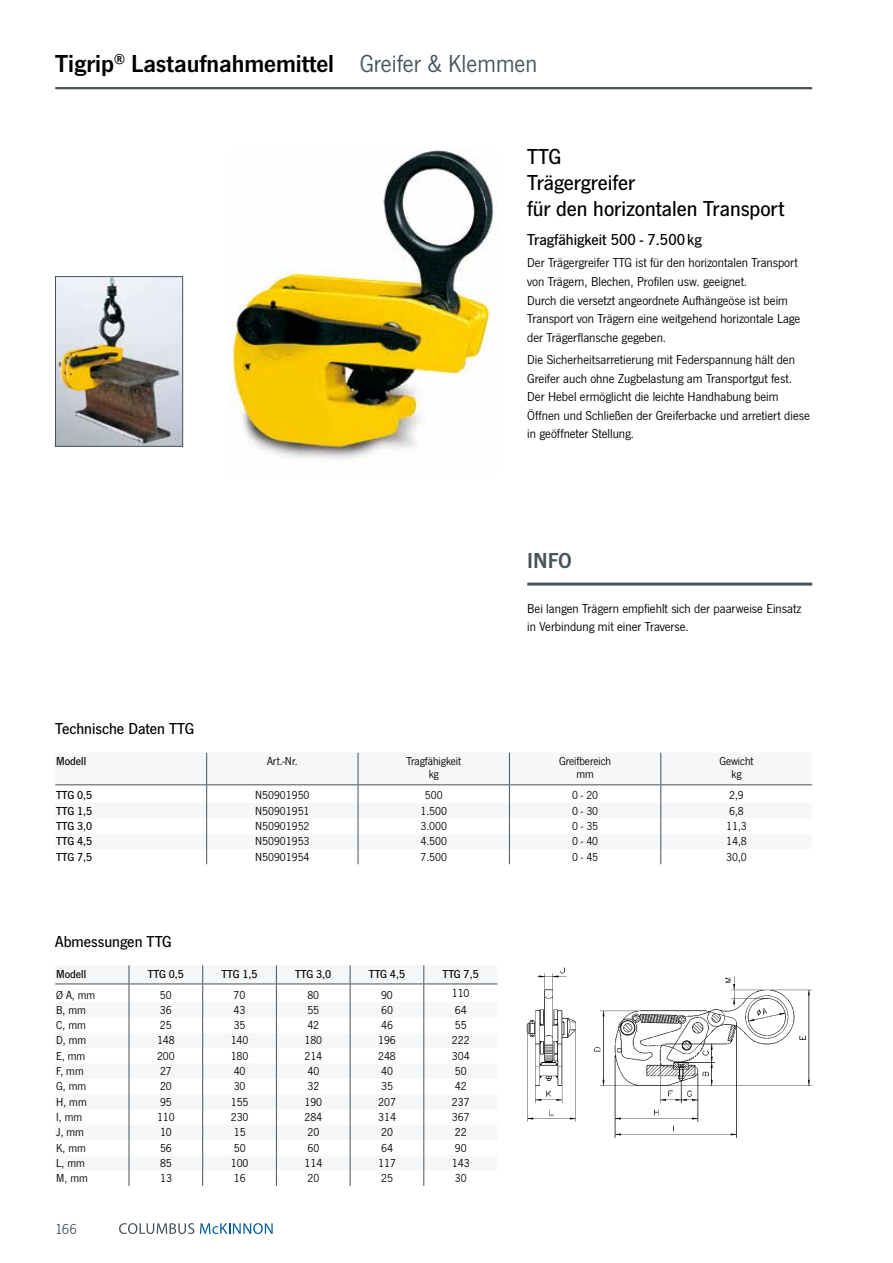
<style>
.page{position:relative;width:893px;height:1263px;background:#fff}
.page>*{position:absolute;margin:0;border:0;box-sizing:border-box;transform-origin:0 0}
.t1{font:25.5px "News Got Dem";color:#000}
.t2{font:500 22.5px/26.1px "News Got";color:#000}
.t3{font:22.5px "News Got Dem";color:#46535b}
.t4{font:500 16.5px "News Got";color:#000}
.t5{font:15px "News Got";color:#46535b}
.t6{font:13.5px/18.6px "News Got";color:#000}
.t7{font:12px/13.5px "News Got";color:#000;text-align:center}
.t8{font:500 12px "News Got";color:#000}
.s1{font-family:"News Got";color:#46535b}
</style>
<div class="page">
<img style="left:55px;top:276px;width:128px;height:171px">
<img style="left:230px;top:149px;width:264px;height:311px">
<hr style="left:55px;top:87px;width:757px;height:2px;background:#46535b">
<svg style="left:119px;top:1223px;width:75px;height:11px"></svg>
<svg style="left:200px;top:1223px;width:73px;height:11px"></svg>
<svg style="left:55px;top:753px;width:757px;height:111px"></svg>
<svg style="left:55px;top:965px;width:442px;height:221px"></svg>
<img style="left:526px;top:967px;width:287px;height:171px">
<hr style="left:527px;top:583px;width:285px;height:3px;background:#46535b">
<h1 class="t1" style="left:55px;top:49px;width:484px">Tigrip<sup>®</sup> Lastaufnahmemittel <span class="s1">Greifer &amp; Klemmen</span></h1>
<h2 class="t2" style="left:527px;top:144px;width:259px">TTG<br>Trägergreifer<br>für den horizontalen Transport</h2>
<p class="t4" style="left:527px;top:231px;width:176px">Tragfähigkeit 500 - 7.500kg</p>
<p class="t6" style="left:527px;top:254px;width:275px">Der Trägergreifer TTG ist für den horizontalen Transport von Trägern, Blechen, Profilen usw. geeignet.<br>Durch die versetzt angeordnete Aufhängeöse ist beim Transport von Trägern eine weitgehend horizontale Lage der Trägerflansche gegeben.</p>
<p class="t6" style="left:527px;top:350px;width:284px">Die Sicherheitsarretierung mit Federspannung hält den Greifer auch ohne Zugbelastung am Transportgut fest.<br>Der Hebel ermöglicht die leichte Handhabung beim Öffnen und Schließen der Greiferbacke und arretiert diese in geöffneter Stellung.</p>
<h2 class="t3" style="left:527px;top:547px;width:46px">INFO</h2>
<p class="t6" style="left:527px;top:599px;width:276px">Bei langen Trägern empfiehlt sich der paarweise Einsatz in Verbindung mit einer Traverse.</p>
<p class="t4" style="left:55px;top:719px;width:140px">Technische Daten TTG</p>
<p class="t8" style="left:56px;top:754px;width:32px">Modell</p>
<p class="t7" style="left:267px;top:754px;width:32px">Art.-Nr.</p>
<p class="t7" style="left:406px;top:754px;width:56px">Tragfähigkeit kg</p>
<p class="t7" style="left:559px;top:754px;width:54px">Greifbereich mm</p>
<p class="t7" style="left:719px;top:754px;width:36px">Gewicht kg</p>
<p class="t8" style="left:56px;top:789px;width:38px">TTG 0,5</p>
<p class="t7" style="left:255px;top:789px;width:56px">N50901950</p>
<p class="t7" style="left:425px;top:789px;width:19px">500</p>
<p class="t7" style="left:572px;top:789px;width:28px">0 - 20</p>
<p class="t7" style="left:729px;top:789px;width:16px">2,9</p>
<p class="t8" style="left:56px;top:804px;width:38px">TTG 1,5</p>
<p class="t7" style="left:255px;top:804px;width:56px">N50901951</p>
<p class="t7" style="left:420px;top:804px;width:28px">1.500</p>
<p class="t7" style="left:572px;top:804px;width:28px">0 - 30</p>
<p class="t7" style="left:729px;top:804px;width:16px">6,8</p>
<p class="t8" style="left:56px;top:819px;width:38px">TTG 3,0</p>
<p class="t7" style="left:255px;top:819px;width:56px">N50901952</p>
<p class="t7" style="left:420px;top:819px;width:28px">3.000</p>
<p class="t7" style="left:572px;top:819px;width:28px">0 - 35</p>
<p class="t7" style="left:726px;top:819px;width:22px">11,3</p>
<p class="t8" style="left:56px;top:835px;width:38px">TTG 4,5</p>
<p class="t7" style="left:255px;top:835px;width:56px">N50901953</p>
<p class="t7" style="left:420px;top:835px;width:28px">4.500</p>
<p class="t7" style="left:572px;top:835px;width:28px">0 - 40</p>
<p class="t7" style="left:726px;top:835px;width:22px">14,8</p>
<p class="t8" style="left:56px;top:850px;width:38px">TTG 7,5</p>
<p class="t7" style="left:255px;top:850px;width:56px">N50901954</p>
<p class="t7" style="left:420px;top:850px;width:28px">7.500</p>
<p class="t7" style="left:572px;top:850px;width:28px">0 - 45</p>
<p class="t7" style="left:726px;top:850px;width:22px">30,0</p>
<p class="t4" style="left:55px;top:932px;width:118px">Abmessungen TTG</p>
<p class="t8" style="left:56px;top:967px;width:32px">Modell</p>
<p class="t8" style="left:148px;top:967px;width:38px">TTG 0,5</p>
<p class="t8" style="left:221px;top:967px;width:38px">TTG 1,5</p>
<p class="t8" style="left:295px;top:967px;width:38px">TTG 3,0</p>
<p class="t8" style="left:369px;top:967px;width:38px">TTG 4,5</p>
<p class="t8" style="left:443px;top:967px;width:38px">TTG 7,5</p>
<p class="t7" style="left:56px;top:988px;width:41px">Ø A, mm</p>
<p class="t7" style="left:160px;top:988px;width:13px">50</p>
<p class="t7" style="left:234px;top:988px;width:13px">70</p>
<p class="t7" style="left:307px;top:988px;width:13px">80</p>
<p class="t7" style="left:381px;top:988px;width:13px">90</p>
<p class="t7" style="left:452px;top:987px;width:19px">110</p>
<p class="t7" style="left:56px;top:1003px;width:31px">B, mm</p>
<p class="t7" style="left:160px;top:1003px;width:13px">36</p>
<p class="t7" style="left:234px;top:1003px;width:13px">43</p>
<p class="t7" style="left:307px;top:1003px;width:13px">55</p>
<p class="t7" style="left:381px;top:1003px;width:13px">60</p>
<p class="t7" style="left:455px;top:1003px;width:13px">64</p>
<p class="t7" style="left:56px;top:1019px;width:31px">C, mm</p>
<p class="t7" style="left:160px;top:1019px;width:13px">25</p>
<p class="t7" style="left:234px;top:1019px;width:13px">35</p>
<p class="t7" style="left:307px;top:1019px;width:13px">42</p>
<p class="t7" style="left:381px;top:1019px;width:13px">46</p>
<p class="t7" style="left:455px;top:1019px;width:13px">55</p>
<p class="t7" style="left:56px;top:1034px;width:32px">D, mm</p>
<p class="t7" style="left:157px;top:1034px;width:19px">148</p>
<p class="t7" style="left:231px;top:1034px;width:19px">140</p>
<p class="t7" style="left:304px;top:1034px;width:19px">180</p>
<p class="t7" style="left:378px;top:1034px;width:19px">196</p>
<p class="t7" style="left:452px;top:1034px;width:19px">222</p>
<p class="t7" style="left:56px;top:1049px;width:31px">E, mm</p>
<p class="t7" style="left:157px;top:1049px;width:19px">200</p>
<p class="t7" style="left:231px;top:1049px;width:19px">180</p>
<p class="t7" style="left:304px;top:1049px;width:19px">214</p>
<p class="t7" style="left:378px;top:1049px;width:19px">248</p>
<p class="t7" style="left:452px;top:1049px;width:19px">304</p>
<p class="t7" style="left:56px;top:1064px;width:29px">F, mm</p>
<p class="t7" style="left:160px;top:1064px;width:13px">27</p>
<p class="t7" style="left:234px;top:1064px;width:13px">40</p>
<p class="t7" style="left:307px;top:1064px;width:13px">40</p>
<p class="t7" style="left:381px;top:1064px;width:13px">40</p>
<p class="t7" style="left:455px;top:1064px;width:13px">50</p>
<p class="t7" style="left:56px;top:1080px;width:31px">G, mm</p>
<p class="t7" style="left:160px;top:1080px;width:13px">20</p>
<p class="t7" style="left:234px;top:1080px;width:13px">30</p>
<p class="t7" style="left:307px;top:1080px;width:13px">32</p>
<p class="t7" style="left:381px;top:1080px;width:13px">35</p>
<p class="t7" style="left:455px;top:1080px;width:13px">42</p>
<p class="t7" style="left:56px;top:1095px;width:32px">H, mm</p>
<p class="t7" style="left:160px;top:1095px;width:13px">95</p>
<p class="t7" style="left:231px;top:1095px;width:19px">155</p>
<p class="t7" style="left:304px;top:1095px;width:19px">190</p>
<p class="t7" style="left:378px;top:1095px;width:19px">207</p>
<p class="t7" style="left:452px;top:1095px;width:19px">237</p>
<p class="t7" style="left:56px;top:1110px;width:28px">I, mm</p>
<p class="t7" style="left:157px;top:1110px;width:19px">110</p>
<p class="t7" style="left:231px;top:1110px;width:19px">230</p>
<p class="t7" style="left:304px;top:1110px;width:19px">284</p>
<p class="t7" style="left:378px;top:1110px;width:19px">314</p>
<p class="t7" style="left:452px;top:1110px;width:19px">367</p>
<p class="t7" style="left:56px;top:1126px;width:29px">J, mm</p>
<p class="t7" style="left:160px;top:1126px;width:13px">10</p>
<p class="t7" style="left:234px;top:1126px;width:13px">15</p>
<p class="t7" style="left:307px;top:1126px;width:13px">20</p>
<p class="t7" style="left:381px;top:1126px;width:13px">20</p>
<p class="t7" style="left:455px;top:1126px;width:13px">22</p>
<p class="t7" style="left:56px;top:1141px;width:31px">K, mm</p>
<p class="t7" style="left:160px;top:1141px;width:13px">56</p>
<p class="t7" style="left:234px;top:1141px;width:13px">50</p>
<p class="t7" style="left:307px;top:1141px;width:13px">60</p>
<p class="t7" style="left:381px;top:1141px;width:13px">64</p>
<p class="t7" style="left:455px;top:1141px;width:13px">90</p>
<p class="t7" style="left:56px;top:1156px;width:30px">L, mm</p>
<p class="t7" style="left:160px;top:1156px;width:13px">85</p>
<p class="t7" style="left:231px;top:1156px;width:19px">100</p>
<p class="t7" style="left:305px;top:1156px;width:19px">114</p>
<p class="t7" style="left:378px;top:1156px;width:19px">117</p>
<p class="t7" style="left:452px;top:1156px;width:19px">143</p>
<p class="t7" style="left:56px;top:1172px;width:33px">M, mm</p>
<p class="t7" style="left:160px;top:1172px;width:13px">13</p>
<p class="t7" style="left:234px;top:1172px;width:13px">16</p>
<p class="t7" style="left:307px;top:1172px;width:13px">20</p>
<p class="t7" style="left:381px;top:1172px;width:13px">25</p>
<p class="t7" style="left:455px;top:1172px;width:13px">30</p>
<p class="t5" style="left:55px;top:1221px;width:23px">166</p>
</div>
